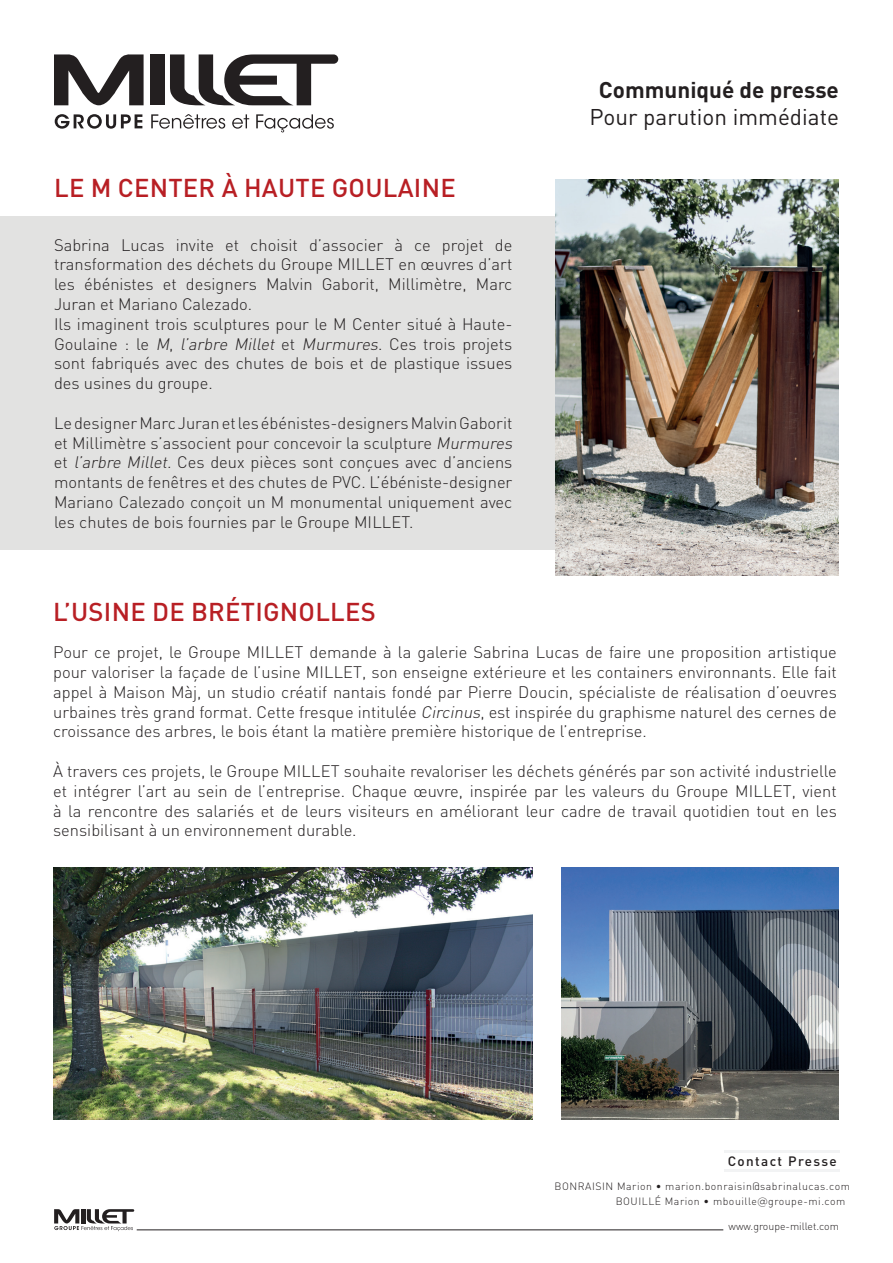
<style>
.page{position:relative;width:893px;height:1263px;background:#fff}
.page>*{position:absolute;margin:0;border:0;box-sizing:border-box;transform-origin:0 0}
.t1{font:500 25.5px "DIN Pro";letter-spacing:.01em;color:#b81f24}
.t2{font:22.5px "DIN Pro";color:#231f20}
.t3{font:700 22.5px "DIN Pro";color:#231f20}
.t4{font:300 16.5px/19.8px "DIN Pro";color:#231f20}
.t5{font:500 13.5px "DIN Pro";letter-spacing:.1em;color:#231f20}
.t6{font:300 10.5px/15px "DIN Pro";letter-spacing:.05em;color:#231f20}
.t7{font:300 10.5px "DIN Pro";color:#231f20}
.s1{font-style:italic}
.s2{font-family:"Gotham"}
</style>
<div class="page">
<div style="left:0;top:217px;width:570px;height:333px;background:#e2e2e1"></div>
<hr style="left:137px;top:1229px;width:586px;height:1px;background:#231f20">
<svg style="left:54px;top:1209px;width:80px;height:22px"></svg>
<img style="left:53px;top:868px;width:480px;height:251px">
<img style="left:556px;top:179px;width:283px;height:396px">
<img style="left:561px;top:868px;width:278px;height:251px">
<hr style="left:724px;top:1169px;width:116px;height:3px;background:#f2f3f4">
<hr style="left:724px;top:1150px;width:116px;height:3px;background:#f2f3f4">
<svg style="left:54px;top:54px;width:90px;height:51px"></svg>
<div style="left:150px;top:54px;width:14px;height:51px;background:#231f20"></div>
<svg style="left:170px;top:54px;width:168px;height:51px"></svg>
<svg style="left:151px;top:114px;width:74px;height:15px"></svg>
<svg style="left:232px;top:114px;width:17px;height:15px"></svg>
<svg style="left:256px;top:114px;width:78px;height:18px"></svg>
<svg style="left:55px;top:114px;width:87px;height:15px"></svg>
<h1 class="t1" style="left:54px;top:171px;width:403px">LE M CENTER À HAUTE GOULAINE</h1>
<p class="t4" style="left:54px;top:234px;width:460px">Sabrina Lucas invite et choisit d’associer à ce projet de transformation des déchets du Groupe MILLET en œuvres d’art les ébénistes et designers Malvin Gaborit, Millimètre, Marc Juran et Mariano Calezado.<br>Ils imaginent trois sculptures pour le M Center situé à Haute-Goulaine : le <span class="s1">M</span>, <span class="s1">l’arbre Millet</span> et <span class="s1">Murmures</span>. Ces trois projets sont fabriqués avec des chutes de bois et de plastique issues des usines du groupe.</p>
<p class="t4" style="left:54px;top:412px;width:464px">Le designer Marc Juran et les ébénistes-designers Malvin Gaborit et Millimètre s’associent pour concevoir la sculpture <span class="s1">Murmures </span>et <span class="s1">l’arbre Millet.</span> Ces deux pièces sont conçues avec d’anciens montants de fenêtres et des chutes de PVC. L’ébéniste-designer Mariano Calezado conçoit un M monumental uniquement avec les chutes de bois fournies par le Groupe MILLET.</p>
<h1 class="t1" style="left:53px;top:595px;width:324px">L’USINE DE BRÉTIGNOLLES</h1>
<h2 class="t3" style="left:599px;top:75px;width:242px">Communiqué de presse</h2>
<h2 class="t2" style="left:590px;top:102px;width:251px">Pour parution immédiate</h2>
<p class="t4" style="left:53px;top:642px;width:785px;text-align:justify">Pour ce projet, le Groupe MILLET demande à la galerie Sabrina Lucas de faire une proposition artistique pour valoriser la façade de l’usine MILLET, son enseigne extérieure et les containers environnants. Elle fait appel à Maison Màj, un studio créatif nantais fondé par Pierre Doucin, spécialiste de réalisation d’oeuvres urbaines très grand format. Cette fresque intitulée <span class="s1">Circinus</span>, est inspirée du graphisme naturel des cernes de croissance des arbres, le bois étant la matière première historique de l’entreprise.</p>
<p class="t4" style="left:53px;top:760px;width:785px;text-align:justify">À travers ces projets, le Groupe MILLET souhaite revaloriser les déchets générés par son activité industrielle et intégrer l’art au sein de l’entreprise. Chaque œuvre, inspirée par les valeurs du Groupe MILLET, vient à la rencontre des salariés et de leurs visiteurs en améliorant leur cadre de travail quotidien tout en les sensibilisant à un environnement durable.</p>
<p class="t5" style="left:728px;top:1152px;width:111px">Contact Presse</p>
<p class="t6" style="left:616px;top:1178px;width:236px;text-indent:-61px">BONRAISIN Marion • marion.bonraisin@sabrinalucas.com<br>BOUILLÉ Marion • mbouille<span class="s2">@</span>groupe-mi.com</p>
<p class="t7" style="left:728px;top:1219px;width:112px">www.groupe-millet.com</p>
</div>
